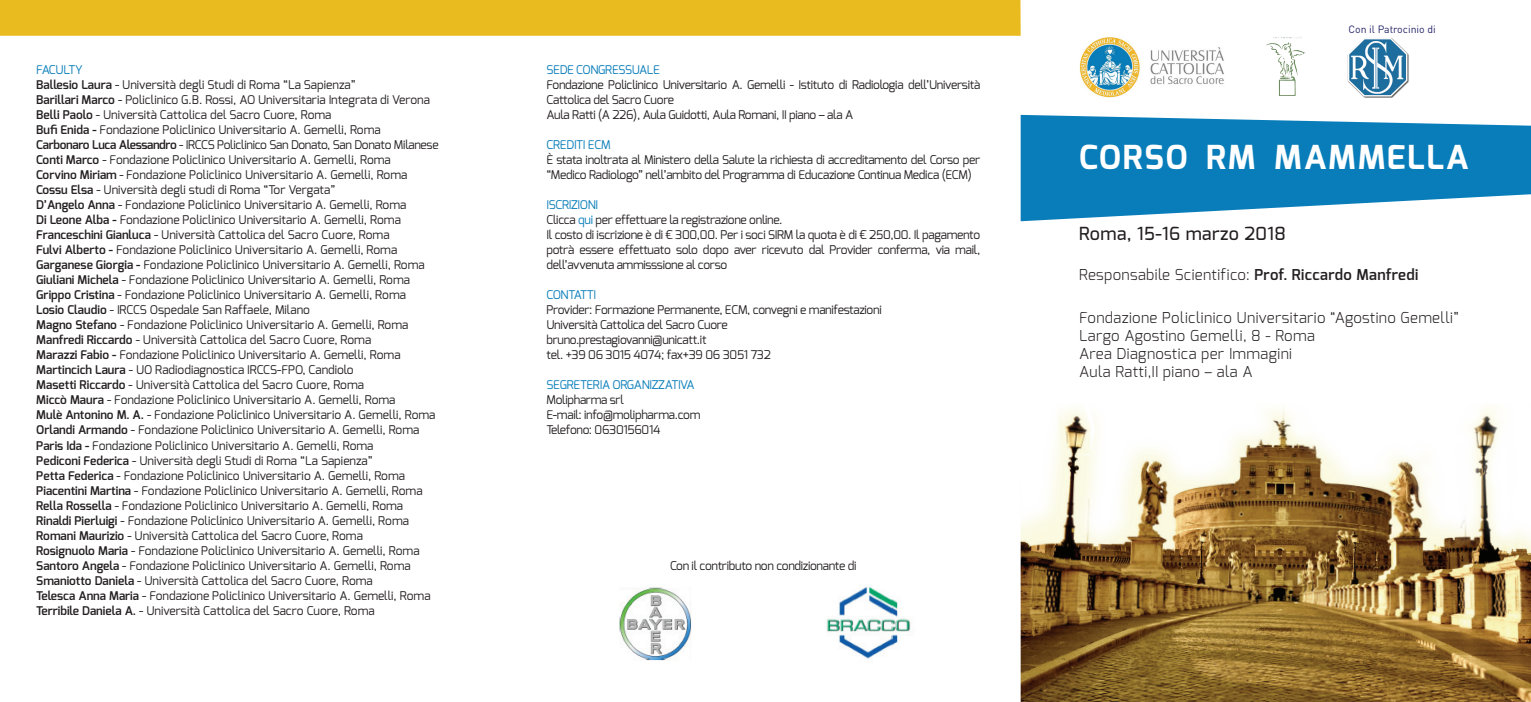
<style>
.page{position:relative;width:1531px;height:702px;background:#fff}
.page>*{position:absolute;margin:0;border:0;box-sizing:border-box;transform-origin:0 0}
.t1{font:700 33px "Exo";letter-spacing:.05em;color:#fff}
.t2{font:500 18px "Exo";letter-spacing:.025em;color:#231f20}
.t3{font:300 15px/18px "Exo";letter-spacing:.025em;color:#231f20}
.t4{font:12px/15px "Exo";letter-spacing:-.01em;color:#231f20}
.t5{font:12px "Exo";letter-spacing:-.025em;color:#087db9}
.t6{font:10.5px "DIN";color:#252569}
.s1{color:#087db9}
.s2{font-weight:600}
</style>
<div class="page">
<svg style="left:1020px;top:115px;width:511px;height:106px;fill:#087db9"></svg>
<img style="left:1020px;top:407px;width:511px;height:295px">
<img style="left:1267px;top:36px;width:39px;height:60px">
<img style="left:1348px;top:38px;width:61px;height:60px">
<img style="left:1079px;top:37px;width:145px;height:61px">
<img style="left:619px;top:587px;width:73px;height:74px">
<img style="left:827px;top:586px;width:84px;height:73px">
<div style="left:0;top:0;width:1020px;height:36px;background:#e9bb1f"></div>
<p class="t4" style="left:36px;top:62px;width:404px"><span class="s1">FACULTY<br></span><span class="s2">Ballesio Laura</span> - Università degli Studi di Roma “La Sapienza”<br><span class="s2">Barillari Marco</span> - Policlinico G.B. Rossi, AO Universitaria Integrata di Verona <span class="s2">Belli Paolo</span> - Università Cattolica del Sacro Cuore, Roma<br><span class="s2">Bufi Enida -</span> Fondazione Policlinico Universitario A. Gemelli, Roma<br><span class="s2">Carbonaro Luca Alessandro</span> - IRCCS Policlinico San Donato, San Donato Milanese <span class="s2">Conti Marco</span> - Fondazione Policlinico Universitario A. Gemelli, Roma<br><span class="s2">Corvino Miriam</span> - Fondazione Policlinico Universitario A. Gemelli, Roma <span class="s2">Cossu Elsa</span> - Università degli studi di Roma “Tor Vergata”<br><span class="s2">D’Angelo Anna</span> - Fondazione Policlinico Universitario A. Gemelli, Roma<br><span class="s2">Di Leone Alba -</span> Fondazione Policlinico Universitario A. Gemelli, Roma <span class="s2">Franceschini Gianluca</span> - Università Cattolica del Sacro Cuore, Roma<br><span class="s2">Fulvi Alberto -</span> Fondazione Policlinico Universitario A. Gemelli, Roma <span class="s2">Garganese Giorgia -</span> Fondazione Policlinico Universitario A. Gemelli, Roma <span class="s2">Giuliani Michela</span> - Fondazione Policlinico Universitario A. Gemelli, Roma <span class="s2">Grippo Cristina</span> - Fondazione Policlinico Universitario A. Gemelli, Roma<br><span class="s2">Losio Claudio</span> - IRCCS Ospedale San Raffaele, Milano<br><span class="s2">Magno Stefano</span> - Fondazione Policlinico Universitario A. Gemelli, Roma <span class="s2">Manfredi Riccardo</span> - Università Cattolica del Sacro Cuore, Roma<br><span class="s2">Marazzi Fabio -</span> Fondazione Policlinico Universitario A. Gemelli, Roma <span class="s2">Martincich Laura</span> - UO Radiodiagnostica IRCCS-FPO, Candiolo<br><span class="s2">Masetti Riccardo</span> - Università Cattolica del Sacro Cuore, Roma<br><span class="s2">Miccò Maura</span> - Fondazione Policlinico Universitario A. Gemelli, Roma<br><span class="s2">Mulè Antonino M. A.</span> - Fondazione Policlinico Universitario A. Gemelli, Roma <span class="s2">Orlandi Armando</span> - Fondazione Policlinico Universitario A. Gemelli, Roma <span class="s2">Paris Ida -</span> Fondazione Policlinico Universitario A. Gemelli, Roma<br><span class="s2">Pediconi Federica</span> - Università degli Studi di Roma “La Sapienza”<br><span class="s2">Petta Federica</span> - Fondazione Policlinico Universitario A. Gemelli, Roma <span class="s2">Piacentini Martina</span> - Fondazione Policlinico Universitario A. Gemelli, Roma <span class="s2">Rella Rossella</span> - Fondazione Policlinico Universitario A. Gemelli, Roma <span class="s2">Rinaldi Pierluigi</span> - Fondazione Policlinico Universitario A. Gemelli, Roma <span class="s2">Romani Maurizio</span> - Università Cattolica del Sacro Cuore, Roma<br><span class="s2">Rosignuolo Maria</span> - Fondazione Policlinico Universitario A. Gemelli, Roma <span class="s2">Santoro Angela</span> - Fondazione Policlinico Universitario A. Gemelli, Roma <span class="s2">Smaniotto Daniela</span> - Università Cattolica del Sacro Cuore, Roma<br><span class="s2">Telesca Anna Maria</span> - Fondazione Policlinico Universitario A. Gemelli, Roma <span class="s2">Terribile Daniela A.</span> - Università Cattolica del Sacro Cuore, Roma</p>
<p class="t5" style="left:546px;top:62px;width:115px">SEDE CONGRESSUALE</p>
<p class="t4" style="left:546px;top:77px;width:435px">Fondazione Policlinico Universitario A. Gemelli - Istituto di Radiologia dell’Università<br>Cattolica del Sacro Cuore<br>Aula Ratti (A 226), Aula Guidotti, Aula Romani, II piano – ala A</p>
<p class="t5" style="left:546px;top:137px;width:66px">CREDITI ECM</p>
<p class="t4" style="left:546px;top:152px;width:435px">È stata inoltrata al Ministero della Salute la richiesta di accreditamento del Corso per “Medico Radiologo” nell’ambito del Programma di Educazione Continua Medica (ECM)</p>
<p class="t4" style="left:546px;top:197px;width:435px"><span class="s1">ISCRIZIONI<br></span>Clicca <span class="s1">qui</span> per effettuare la registrazione online.<br>Il costo di iscrizione è di € 300,00. Per i soci SIRM la quota è di € 250,00. Il pagamento potrà essere effettuato solo dopo aver ricevuto dal Provider conferma, via mail, dell’avvenuta ammisssione al corso</p>
<p class="t5" style="left:546px;top:287px;width:51px">CONTATTI</p>
<p class="t4" style="left:546px;top:302px;width:337px">Provider: Formazione Permanente, ECM, convegni e manifestazioni Università Cattolica del Sacro Cuore bruno.prestagiovanni@unicatt.it<br>tel. +39 06 3015 4074; fax+39 06 3051 732</p>
<p class="t5" style="left:546px;top:377px;width:150px">SEGRETERIA ORGANIZZATIVA</p>
<p class="t4" style="left:546px;top:392px;width:155px">Molipharma srl<br>E-mail: info@molipharma.com<br>Telefono: 0630156014</p>
<p class="t4" style="left:670px;top:557px;width:188px">Con il contributo non condizionante di</p>
<p class="t6" style="left:1348px;top:23px;width:89px">Con il Patrocinio di</p>
<h1 class="t1" style="left:1079px;top:136px;width:391px">CORSO RM MAMMELLA</h1>
<h2 class="t2" style="left:1079px;top:222px;width:208px">Roma, 15-16 marzo 2018</h2>
<p class="t3" style="left:1079px;top:265px;width:341px">Responsabile Scientifico: <span class="s2">Prof. Riccardo Manfredi</span></p>
<p class="t3" style="left:1079px;top:308px;width:381px">Fondazione Policlinico Universitario “Agostino Gemelli” Largo Agostino Gemelli, 8 - Roma<br>Area Diagnostica per Immagini<br>Aula Ratti,II piano – ala A</p>
</div>
